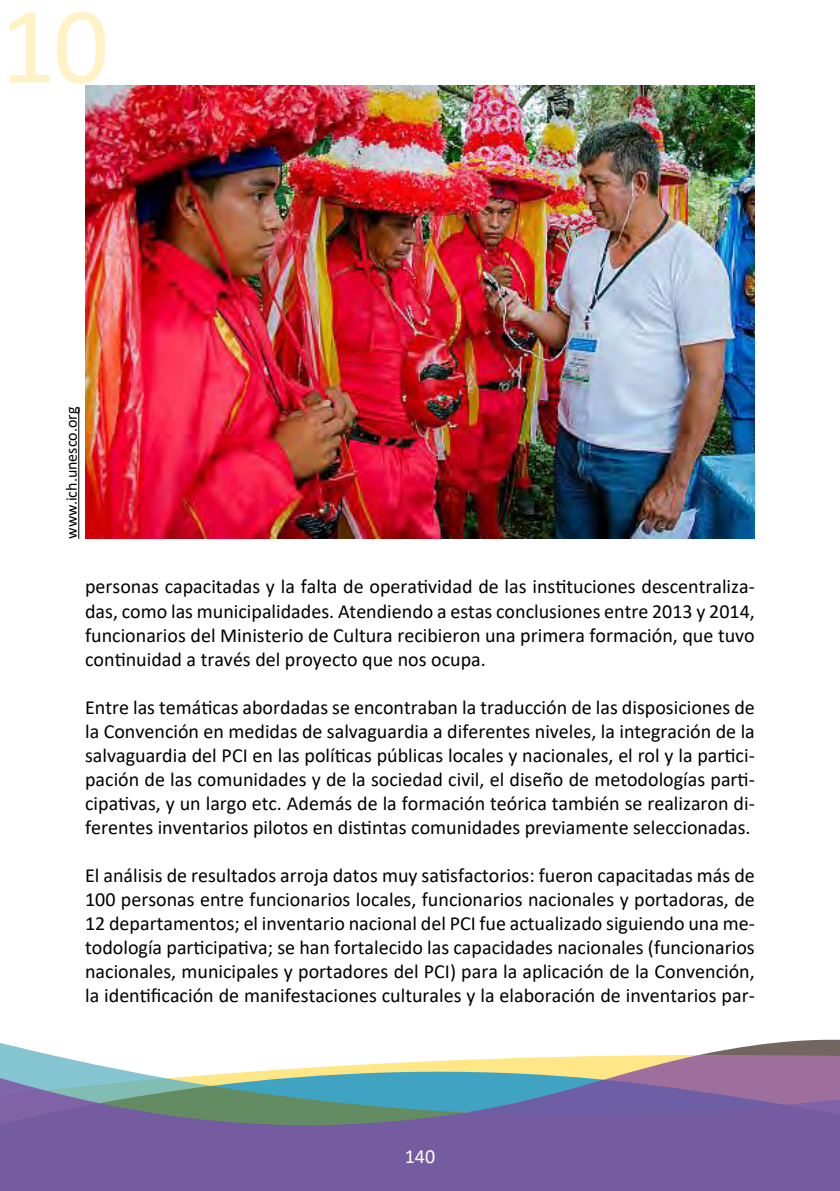
<style>
.page{position:relative;width:840px;height:1191px;background:#fff}
.page>*{position:absolute;margin:0;border:0;box-sizing:border-box;transform-origin:0 0}
.t1{font:110px "Calibri";color:#fff2c7}
.t2{font:20px/24px "Calibri";color:#000;text-align:justify}
.t3{font:20px "Calibri";color:#fff}
.t4{font:16px "Calibri";color:#000}
</style>
<div class="page">
<svg style="left:0;top:1039px;width:839px;height:64px"></svg>
<svg style="left:0;top:1103px;width:839px;height:58px;background:#72629b"></svg>
<div style="left:0;top:1161px;width:839px;height:30px;background:#755ca1"></div>
<hr style="left:78px;top:407px;width:1px;height:132px;background:#000">
<img style="left:85px;top:85px;width:669px;height:454px">
<h1 class="t1" style="left:0;top:-30px;width:110px">10</h1>
<p class="t4" style="left:60px;top:539px;width:133px;rotate:-90deg">www.ich.unesco.org</p>
<p class="t2" style="left:85px;top:574px;width:671px">personas capacitadas y la falta de operatividad de las instituciones descentraliza&shy;das, como las municipalidades. Atendiendo a estas conclusiones entre 2013 y 2014, funcionarios del Ministerio de Cultura recibieron una primera formación, que tuvo continuidad a través del proyecto que nos ocupa.</p>
<p class="t2" style="left:85px;top:694px;width:670px">Entre las temáticas abordadas se encontraban la traducción de las disposiciones de la Convención en medidas de salvaguardia a diferentes niveles, la integración de la salvaguardia del PCI en las políticas públicas locales y nacionales, el rol y la partici&shy;pación de las comunidades y de la sociedad civil, el diseño de metodologías parti&shy;cipativas, y un largo etc. Además de la formación teórica también se realizaron di&shy;ferentes inventarios pilotos en distintas comunidades previamente seleccionadas.</p>
<p class="t2" style="left:85px;top:862px;width:670px">El análisis de resultados arroja datos muy satisfactorios: fueron capacitadas más de 100 personas entre funcionarios locales, funcionarios nacionales y portadoras, de 12 departamentos; el inventario nacional del PCI fue actualizado siguiendo una me&shy;todología participativa; se han fortalecido las capacidades nacionales (funcionarios nacionales, municipales y portadores del PCI) para la aplicación de la Convención, la identificación de manifestaciones culturales y la elaboración de inventarios par-</p>
<p class="t3" style="left:404px;top:1142px;width:32px">140</p>
</div>
